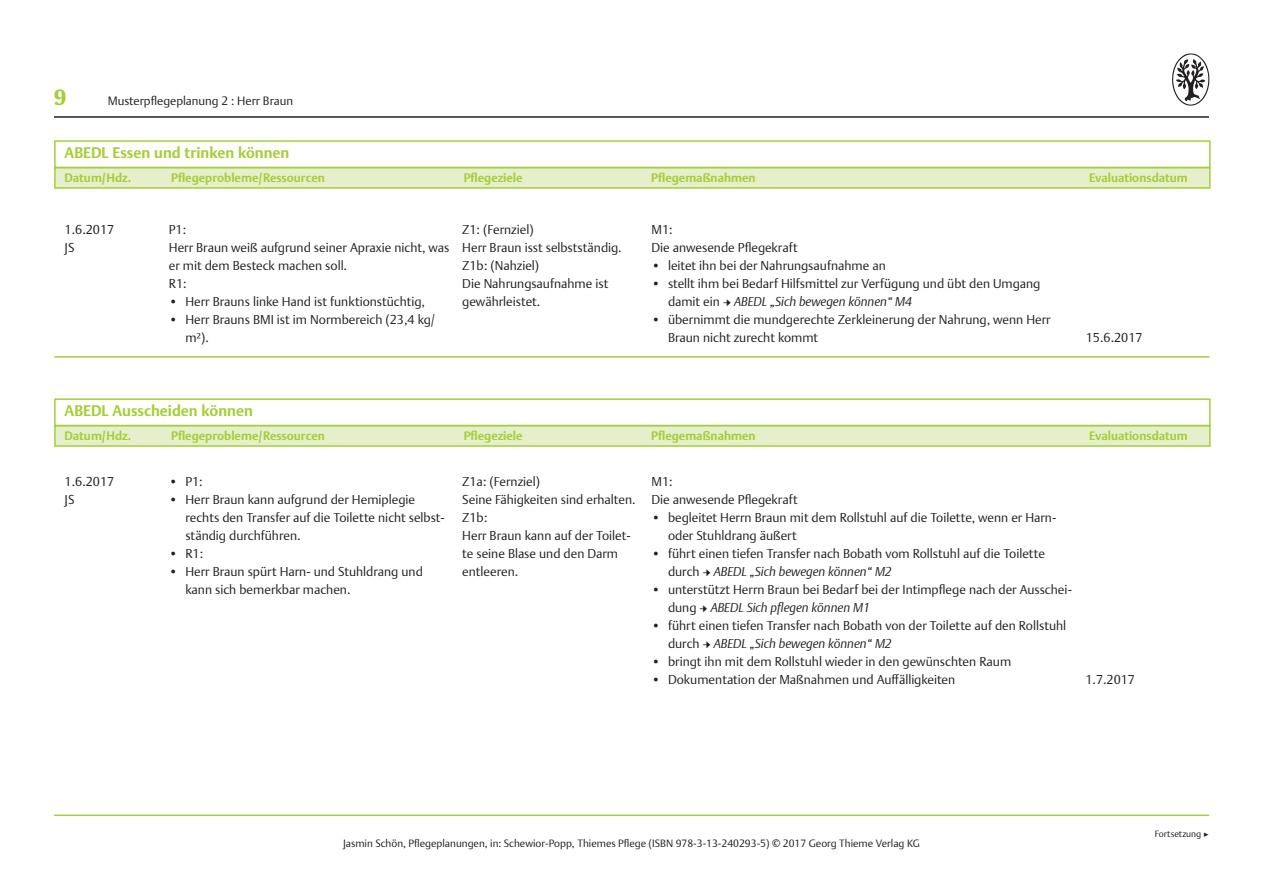
<style>
.page{position:relative;width:1263px;height:893px;background:#fff}
.page>*{position:absolute;margin:0;border:0;box-sizing:border-box;transform-origin:0 0}
.t1{font:700 21px "Thieme Gulliver 2011";color:#a6ce39}
.t2{font:700 15px "Thieme Argo 2011";color:#a6ce39}
.t3{font:300 12.75px/18px "Thieme Argo 2011";color:#231f20}
.t4{font:700 12px "Thieme Argo 2011";color:#a6ce39}
.t5{font:300 12px "Thieme Argo 2011";color:#231f20}
.t6{font:300 10.5px "Thieme Argo 2011";color:#231f20}
.t7{font:300 9px "Thieme Argo 2011";color:#231f20}
.s1{font-family:"Minion Pro";font-weight:400}
.s2{font-style:italic}
.s3{font-family:"Thieme Gulliver 2011";font-weight:400}
</style>
<div class="page">
<hr style="left:54px;top:116px;width:1155px;height:2px;background:#231f20">
<img style="left:1172px;top:53px;width:38px;height:53px">
<hr style="left:54px;top:814px;width:1155px;height:2px;background:#a6ce39">
<hr style="left:54px;top:356px;width:1155px;height:2px;background:#a6ce39">
<div style="left:54px;top:140px;width:1156px;height:28px;border:2px solid #a6ce39"></div>
<div style="left:54px;top:167px;width:1156px;height:22px;background:#e5efcb;border:2px solid #a6ce39"></div>
<div style="left:54px;top:398px;width:1156px;height:28px;border:2px solid #a6ce39"></div>
<div style="left:54px;top:425px;width:1156px;height:22px;background:#e5efcb;border:2px solid #a6ce39"></div>
<h1 class="t1" style="left:54px;top:80px;width:14px">9</h1>
<p class="t5" style="left:108px;top:93px;width:187px">Musterpflegeplanung 2 : Herr Braun</p>
<p class="t2" style="left:65px;top:142px;width:226px">ABEDL Essen und trinken können</p>
<p class="t4" style="left:65px;top:170px;width:68px">Datum/Hdz.</p>
<p class="t4" style="left:171px;top:170px;width:155px">Pflegeprobleme/Ressourcen</p>
<p class="t4" style="left:464px;top:170px;width:60px">Pflegeziele</p>
<p class="t4" style="left:651px;top:170px;width:106px">Pflegemaßnahmen</p>
<p class="t4" style="left:1089px;top:170px;width:100px">Evaluationsdatum</p>
<p class="t3" style="left:65px;top:220px;width:51px">1.6.2017<br>JS</p>
<p class="t3" style="left:169px;top:220px;width:282px">P1:<br>Herr Braun weiß aufgrund seiner Apraxie nicht, was er mit dem Besteck machen soll.<br>R1:</p>
<p class="t3" style="left:169px;top:292px;width:258px">• Herr Brauns linke Hand ist funktionstüchtig,</p>
<p class="t3" style="left:185px;top:310px;width:252px;text-indent:-16px">• Herr Brauns BMI ist im Normbereich (23,4 kg/ m²).</p>
<p class="t3" style="left:462px;top:220px;width:161px">Z1: (Fernziel)<br>Herr Braun isst selbstständig.<br>Z1b: (Nahziel)<br>Die Nahrungsaufnahme ist gewährleistet.</p>
<p class="t3" style="left:651px;top:220px;width:148px">M1:<br>Die anwesende Pflegekraft</p>
<p class="t3" style="left:651px;top:256px;width:236px">• leitet ihn bei der Nahrungsaufnahme an</p>
<p class="t3" style="left:668px;top:274px;width:374px;text-indent:-16px">• stellt ihm bei Bedarf Hilfsmittel zur Verfügung und übt den Umgang damit ein <span class="s1">→</span> <span class="s2">ABEDL „Sich bewegen können“ M4</span></p>
<p class="t3" style="left:668px;top:310px;width:384px;text-indent:-16px">• übernimmt die mundgerechte Zerkleinerung der Nahrung, wenn Herr<br>Braun nicht zurecht kommt</p>
<p class="t2" style="left:65px;top:400px;width:190px">ABEDL Ausscheiden können</p>
<p class="t3" style="left:1086px;top:328px;width:58px">15.6.2017</p>
<p class="t4" style="left:65px;top:428px;width:68px">Datum/Hdz.</p>
<p class="t4" style="left:171px;top:428px;width:155px">Pflegeprobleme/Ressourcen</p>
<p class="t4" style="left:464px;top:428px;width:60px">Pflegeziele</p>
<p class="t4" style="left:651px;top:428px;width:106px">Pflegemaßnahmen</p>
<p class="t4" style="left:1089px;top:428px;width:100px">Evaluationsdatum</p>
<p class="t3" style="left:169px;top:472px;width:35px">• P1:</p>
<p class="t3" style="left:185px;top:490px;width:261px;text-indent:-16px">• Herr Braun kann aufgrund der Hemiplegie rechts den Transfer auf die Toilette nicht selbst&shy;ständig durchführen.</p>
<p class="t3" style="left:169px;top:544px;width:36px">• R1:</p>
<p class="t3" style="left:185px;top:562px;width:239px;text-indent:-16px">• Herr Braun spürt Harn- und Stuhldrang und kann sich bemerkbar machen.</p>
<p class="t3" style="left:462px;top:472px;width:175px">Z1a: (Fernziel)<br>Seine Fähigkeiten sind erhalten.<br>Z1b:<br>Herr Braun kann auf der Toilet&shy;te seine Blase und den Darm entleeren.</p>
<p class="t3" style="left:651px;top:472px;width:148px">M1:<br>Die anwesende Pflegekraft</p>
<p class="t3" style="left:65px;top:472px;width:51px">1.6.2017<br>JS</p>
<p class="t3" style="left:668px;top:508px;width:390px;text-indent:-16px">• begleitet Herrn Braun mit dem Rollstuhl auf die Toilette, wenn er Harn&shy;oder Stuhldrang äußert</p>
<p class="t3" style="left:668px;top:544px;width:378px;text-indent:-16px">• führt einen tiefen Transfer nach Bobath vom Rollstuhl auf die Toilette durch <span class="s1">→</span> <span class="s2">ABEDL „Sich bewegen können“ M2</span></p>
<p class="t3" style="left:668px;top:580px;width:405px;text-indent:-16px">• unterstützt Herrn Braun bei Bedarf bei der Intimpflege nach der Ausschei&shy;dung <span class="s1">→</span> <span class="s2">ABEDL Sich pflegen können M1</span></p>
<p class="t3" style="left:668px;top:616px;width:400px;text-indent:-16px">• führt einen tiefen Transfer nach Bobath von der Toilette auf den Rollstuhl durch <span class="s1">→</span> <span class="s2">ABEDL „Sich bewegen können“ M2</span></p>
<p class="t3" style="left:651px;top:652px;width:361px">• bringt ihn mit dem Rollstuhl wieder in den gewünschten Raum</p>
<p class="t3" style="left:651px;top:670px;width:305px">• Dokumentation der Maßnahmen und Auffälligkeiten</p>
<p class="t3" style="left:1085px;top:670px;width:51px">1.7.2017</p>
<p class="t6" style="left:343px;top:837px;width:578px">Jasmin Schön, Pflegeplanungen, in: Schewior-Popp, Thiemes Pflege (ISBN 978-3-13-240293-5) <span class="s3">©</span> 2017 Georg Thieme Verlag KG</p>
<p class="t7" style="left:1155px;top:828px;width:56px">Fortsetzung <span class="s1">▶</span></p>
</div>
